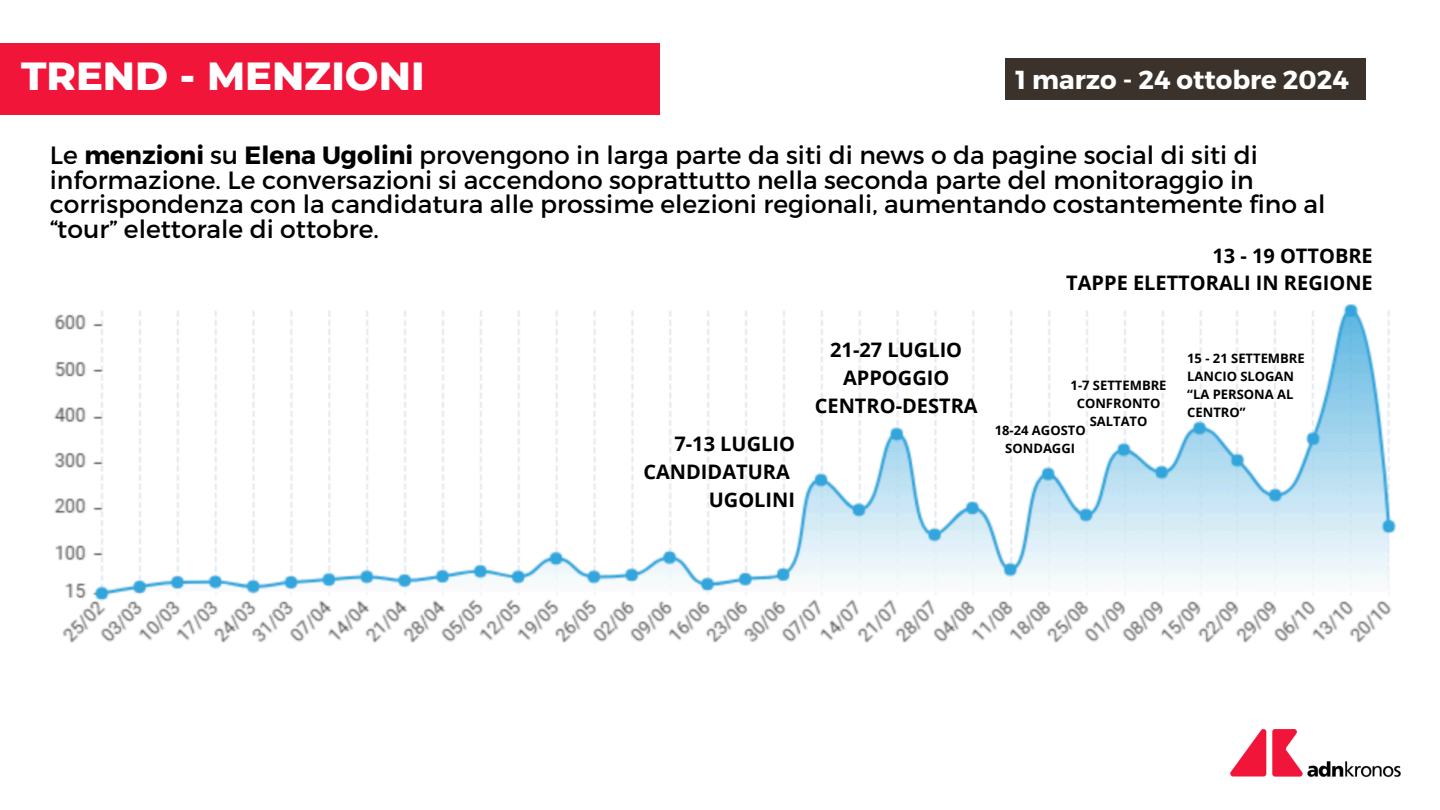
<style>
.page{position:relative;width:1440px;height:810px;background:#fff}
.page>*{position:absolute;margin:0;border:0;box-sizing:border-box;transform-origin:0 0}
.t1{font:800 40px "Montserrat";color:#fff}
.t2{font:700 26px "Montserrat";color:#fff}
.t3{font:25px/24.8px "Montserrat";color:#000}
.t4{font:700 20px/27.8px "Open Sans";color:#000;text-align:right}
.t5{font:700 13px/18px "Open Sans";color:#000;text-align:center}
.s1{font-weight:700}
</style>
<div class="page">
<img style="left:1230px;top:729px;width:171px;height:49px">
<div style="left:0;top:43px;width:660px;height:71px;background:#f01539"></div>
<img style="left:54px;top:304px;width:1342px;height:339px">
<div style="left:1005px;top:58px;width:360px;height:42px;background:#3a322b"></div>
<h3 class="t1" style="left:21px;top:51px;width:405px">TREND - MENZIONI</h3>
<h4 class="t2" style="left:1015px;top:63px;width:335px">1 marzo - 24 ottobre 2024</h4>
<p class="t3" style="left:50px;top:141px;width:1277px">Le <span class="s1">menzioni</span> su <span class="s1">Elena Ugolini</span> provengono in larga parte da siti di news o da pagine social di siti di informazione. Le conversazioni si accendono soprattutto nella seconda parte del monitoraggio in corrispondenza con la candidatura alle prossime elezioni regionali, aumentando costantemente fino al “tour” elettorale di ottobre.</p>
<p class="t4" style="left:643px;top:429px;width:153px">7-13 LUGLIO<br>CANDIDATURA<br>UGOLINI</p>
<p class="t4" style="left:1066px;top:241px;width:308px">13 - 19 OTTOBRE<br>TAPPE ELETTORALI IN REGIONE</p>
<h4 class="t4" style="left:815px;top:336px;width:164px;text-align:center">21-27 LUGLIO<br>APPOGGIO<br>CENTRO-DESTRA</h4>
<p class="t5" style="left:1071px;top:376px;width:98px">1-7 SETTEMBRE</p>
<p class="t5" style="left:1077px;top:394px;width:85px">CONFRONTO<br>SALTATO</p>
<h4 class="t5" style="left:995px;top:421px;width:92px">18-24 AGOSTO</h4>
<p class="t5" style="left:1005px;top:439px;width:71px">SONDAGGI</p>
<p class="t5" style="left:1187px;top:349px;width:119px">15 - 21 SETTEMBRE</p>
<p class="t5" style="left:1187px;top:367px;width:108px">LANCIO SLOGAN</p>
<p class="t5" style="left:1187px;top:385px;width:108px;text-align:left">“LA PERSONA AL<br>CENTRO”</p>
</div>
